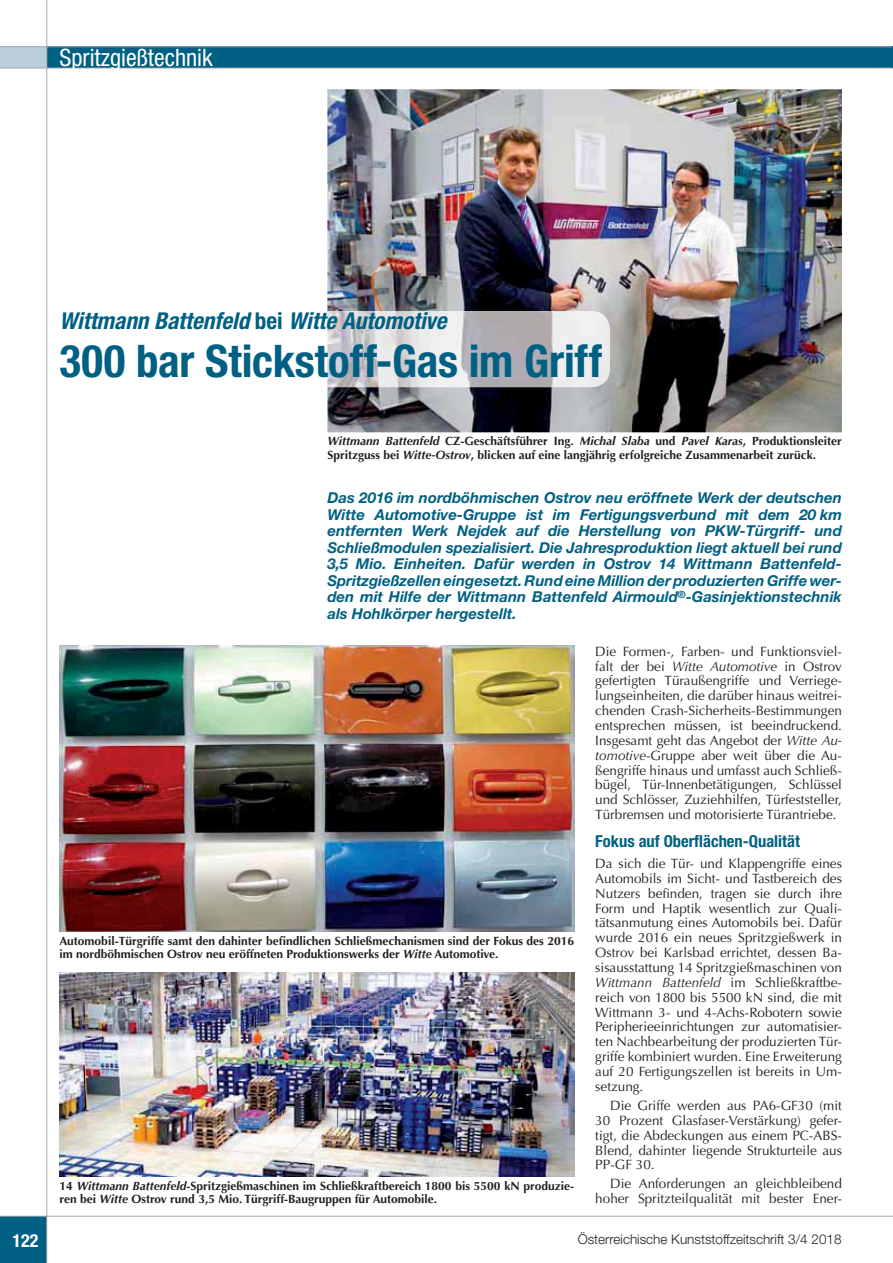
<style>
.page{position:relative;width:893px;height:1263px;background:#fff}
.page>*{position:absolute;margin:0;border:0;box-sizing:border-box;transform-origin:0 0}
.t1{font:700 condensed 45px "Helvetica Neue LT";color:#006083}
.t2{font:condensed 24px "Helvetica Neue LT";color:#fff}
.t3{font:italic 700 condensed 23.25px "Helvetica Neue LT";color:#006083}
.t4{font:700 condensed 18px "Helvetica Neue LT";color:#fff}
.t5{font:700 condensed 16.5px "Helvetica Neue LT";color:#006083}
.t6{font:italic 700 15px/16.5px "Helvetica Neue LT";color:#006083;text-align:justify}
.t7{font:13.5px/14.9px "Optima LT";color:#231f20;text-align:justify}
.t8{font:300 13.5px "Helvetica Neue LT";color:#231f20}
.t9{font:700 12px/13.2px "Optima LT";color:#231f20}
.s1{font-style:normal}
.s2{font-style:italic}
</style>
<div class="page">
<div style="left:0;top:1216px;width:47px;height:47px;background:#006083"></div>
<hr style="left:0;top:1216px;width:893px;height:1px;background:#a7a9ac">
<div style="left:47px;top:47px;width:846px;height:21px;background:#006083"></div>
<div style="left:0;top:47px;width:47px;height:21px;background:#bacedc"></div>
<hr style="left:0;top:46px;width:893px;height:1px;background:#a7a9ac">
<hr style="left:0;top:68px;width:893px;height:1px;background:#a7a9ac">
<hr style="left:46px;top:0;width:1px;height:1263px;background:#a7a9ac">
<img style="left:327px;top:89px;width:515px;height:343px">
<img style="left:327px;top:311px;width:283px;height:76px">
<img style="left:60px;top:646px;width:514px;height:286px">
<img style="left:60px;top:973px;width:514px;height:204px">
<h2 class="t2" style="left:60px;top:48px;width:155px">Spritzgießtechnik</h2>
<h3 class="t3" style="left:60px;top:313px;width:389px">Wittmann Battenfeld <span class="s1">bei</span> Witte Automotive</h3>
<h1 class="t1" style="left:60px;top:344px;width:544px">300 bar Stickstoff-Gas im Griff</h1>
<p class="t9" style="left:327px;top:435px;width:516px"><span class="s2">Wittmann Battenfeld</span> CZ-Geschäftsführer Ing. <span class="s2">Michal Slaba</span> und <span class="s2">Pavel Karas</span>, Produktionsleiter<br>Spritzguss bei <span class="s2">Witte-Ostrov</span>, blicken auf eine langjährig erfolgreiche Zusammenarbeit zurück.</p>
<p class="t6" style="left:327px;top:491px;width:516px">Das 2016 im nordböhmischen Ostrov neu eröffnete Werk der deutschen Witte Automotive-Gruppe ist im Fertigungsverbund mit dem 20 km entfernten Werk Nejdek auf die Herstellung von PKW-Türgriff- und Schließmodulen spezialisiert. Die Jahresproduktion liegt aktuell bei rund 3,5 Mio. Einheiten. Dafür werden in Ostrov 14 Wittmann Battenfeld-Spritzgießzellen eingesetzt. Rund eine Million der produzierten Griffe wer&shy;den mit Hilfe der Wittmann Battenfeld Airmould<sup>®</sup>-Gasinjektionstechnik als Hohlkörper hergestellt.</p>
<p class="t9" style="left:60px;top:935px;width:516px">Automobil-Türgriffe samt den dahinter befindlichen Schließmechanismen sind der Fokus des 2016 im nordböhmischen Ostrov neu eröffneten Produktionswerks der <span class="s2">Witte</span> Automotive.</p>
<p class="t9" style="left:60px;top:1179px;width:516px">14 <span class="s2">Wittmann Battenfeld</span>-Spritzgießmaschinen im Schließkraftbereich 1800 bis 5500 kN produzie&shy;ren bei <span class="s2">Witte</span> Ostrov rund 3,5 Mio. Türgriff-Baugruppen für Automobile.</p>
<p class="t7" style="left:595px;top:644px;width:248px">Die Formen-, Farben- und Funktionsviel&shy;falt der bei <span class="s2">Witte Automotive</span> in Ostrov gefertigten Türaußengriffe und Verriege&shy;lungseinheiten, die darüber hinaus weitrei&shy;chenden Crash-Sicherheits-Bestimmungen entsprechen müssen, ist beeindruckend.<br>Insgesamt geht das Angebot der <span class="s2">Witte Au&shy;tomotive</span>-Gruppe aber weit über die Au&shy;ßengriffe hinaus und umfasst auch Schließ&shy;bügel, Tür-Innenbetätigungen, Schlüssel und Schlösser, Zuziehhilfen, Türfeststeller, Türbremsen und motorisierte Türantriebe.</p>
<p class="t5" style="left:595px;top:835px;width:206px">Fokus auf Oberflächen-Qualität</p>
<p class="t7" style="left:595px;top:857px;width:248px">Da sich die Tür- und Klappengriffe eines Automobils im Sicht- und Tastbereich des Nutzers befinden, tragen sie durch ihre Form und Haptik wesentlich zur Quali&shy;tätsanmutung eines Automobils bei. Dafür wurde 2016 ein neues Spritzgießwerk in Ostrov bei Karlsbad errichtet, dessen Ba&shy;sisausstattung 14 Spritzgießmaschinen von <span class="s2">Wittmann Battenfeld</span> im Schließkraftbe&shy;reich von 1800 bis 5500 kN sind, die mit Wittmann 3- und 4-Achs-Robotern sowie Peripherieeinrichtungen zur automatisier&shy;ten Nachbearbeitung der produzierten Tür&shy;griffe kombiniert wurden. Eine Erweiterung auf 20 Fertigungszellen ist bereits in Um&shy;setzung.</p>
<p class="t7" style="left:595px;top:1098px;width:248px;text-indent:15px">Die Griffe werden aus PA6-GF30 (mit 30 Prozent Glasfaser-Verstärkung) gefer&shy;tigt, die Abdeckungen aus einem PC-ABS-Blend, dahinter liegende Strukturteile aus PP-GF 30.</p>
<p class="t7" style="left:595px;top:1177px;width:248px;text-align:right">Die Anforderungen an gleichbleibend hoher Spritzteilqualität mit bester Ener-</p>
<h3 class="t4" style="left:13px;top:1234px;width:27px">122</h3>
<p class="t8" style="left:578px;top:1234px;width:265px">Österreichische Kunststoffzeitschrift 3/4 2018</p>
</div>
